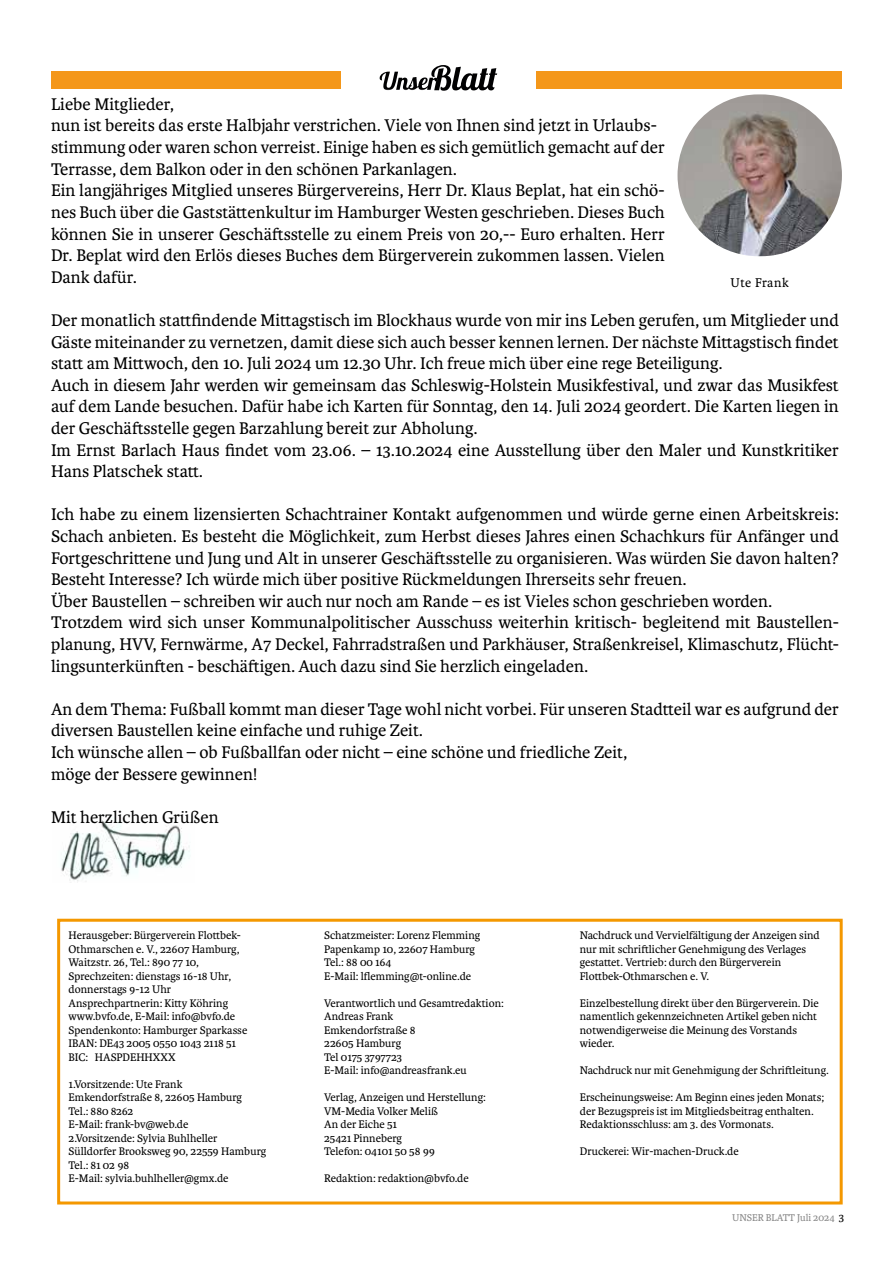
<style>
.page{position:relative;width:893px;height:1263px;background:#fff}
.page>*{position:absolute;margin:0;border:0;box-sizing:border-box;transform-origin:0 0}
.t1{font:18px/21.6px "Karmina";color:#000}
.t2{font:13.5px "Karmina";letter-spacing:.025em;color:#000}
.t3{font:11.7px/13.5px "Karmina";color:#000}
.t4{font:10.5px "Karmina";color:#878787}
.s1{font-size:12px;color:#000}
</style>
<div class="page">
<div style="left:51px;top:72px;width:791px;height:17px;background:#f4971a"></div>
<div style="left:341px;top:71px;width:195px;height:19px;background:#fff"></div>
<img style="left:431px;top:65px;width:66px;height:26px">
<img style="left:380px;top:72px;width:57px;height:18px">
<img style="left:61px;top:820px;width:129px;height:62px">
<div style="left:57px;top:919px;width:786px;height:285px;border:3px solid #f49800"></div>
<img style="left:677px;top:94px;width:165px;height:162px">
<p class="t1" style="left:51px;top:93px;width:615px">Liebe Mitglieder,<br>nun ist bereits das erste Halbjahr verstrichen. Viele von Ihnen sind jetzt in Urlaubs&shy;stimmung oder waren schon verreist. Einige haben es sich gemütlich gemacht auf der Terrasse, dem Balkon oder in den schönen Parkanlagen.<br>Ein langjähriges Mitglied unseres Bürgervereins, Herr Dr. Klaus Beplat, hat ein schö&shy;nes Buch über die Gaststättenkultur im Hamburger Westen geschrieben. Dieses Buch können Sie in unserer Geschäftsstelle zu einem Preis von 20,-- Euro erhalten. Herr Dr. Beplat wird den Erlös dieses Buches dem Bürgerverein zukommen lassen. Vielen Dank dafür.</p>
<p class="t1" style="left:51px;top:309px;width:789px">Der monatlich stattfindende Mittagstisch im Blockhaus wurde von mir ins Leben gerufen, um Mitglieder und Gäste miteinander zu vernetzen, damit diese sich auch besser kennen lernen. Der nächste Mittagstisch findet statt am Mittwoch, den 10. Juli 2024 um 12.30 Uhr. Ich freue mich über eine rege Beteiligung.<br>Auch in diesem Jahr werden wir gemeinsam das Schleswig-Holstein Musikfestival, und zwar das Musikfest auf dem Lande besuchen. Dafür habe ich Karten für Sonntag, den 14. Juli 2024 geordert. Die Karten liegen in der Geschäftsstelle gegen Barzahlung bereit zur Abholung.<br>Im Ernst Barlach Haus findet vom 23.06. – 13.10.2024 eine Ausstellung über den Maler und Kunstkritiker Hans Platschek statt.</p>
<p class="t1" style="left:51px;top:504px;width:789px">Ich habe zu einem lizensierten Schachtrainer Kontakt aufgenommen und würde gerne einen Arbeitskreis:<br>Schach anbieten. Es besteht die Möglichkeit, zum Herbst dieses Jahres einen Schachkurs für Anfänger und Fortgeschrittene und Jung und Alt in unserer Geschäftsstelle zu organisieren. Was würden Sie davon halten?<br>Besteht Interesse? Ich würde mich über positive Rückmeldungen Ihrerseits sehr freuen.<br>Über Baustellen – schreiben wir auch nur noch am Rande – es ist Vieles schon geschrieben worden.<br>Trotzdem wird sich unser Kommunalpolitischer Ausschuss weiterhin kritisch- begleitend mit Baustellen&shy;planung, HVV, Fernwärme, A7 Deckel, Fahrradstraßen und Parkhäuser, Straßenkreisel, Klimaschutz, Flücht&shy;lingsunterkünften - beschäftigen. Auch dazu sind Sie herzlich eingeladen.</p>
<p class="t1" style="left:51px;top:698px;width:789px">An dem Thema: Fußball kommt man dieser Tage wohl nicht vorbei. Für unseren Stadtteil war es aufgrund der diversen Baustellen keine einfache und ruhige Zeit.<br>Ich wünsche allen – ob Fußballfan oder nicht – eine schöne und friedliche Zeit,<br>möge der Bessere gewinnen!</p>
<p class="t1" style="left:51px;top:806px;width:169px">Mit herzlichen Grüßen</p>
<p class="t2" style="left:731px;top:275px;width:60px">Ute Frank</p>
<p class="t3" style="left:69px;top:929px;width:180px">Herausgeber: Bürgerverein Flottbek-<br>Othmarschen e. V., 22607 Hamburg,<br>Waitzstr. 26, Tel.: 890 77 10,<br>Sprechzeiten: dienstags 16-18 Uhr, donnerstags 9-12 Uhr<br>Ansprechpartnerin: Kitty Köhring www.bvfo.de, E-Mail: info@bvfo.de<br>Spendenkonto: Hamburger Sparkasse<br>IBAN: DE43 2005 0550 1043 2118 51<br>BIC: HASPDEHHXXX</p>
<p class="t3" style="left:69px;top:1077px;width:199px">1.Vorsitzende: Ute Frank<br>Emkendorfstraße 8, 22605 Hamburg<br>Tel.: 880 8262<br>E-Mail: frank-bv@web.de<br>2.Vorsitzende: Sylvia Buhlheller<br>Sülldorfer Brooksweg 90, 22559 Hamburg<br>Tel.: 81 02 98<br>E-Mail: sylvia.buhlheller@gmx.de</p>
<p class="t3" style="left:324px;top:929px;width:158px">Schatzmeister: Lorenz Flemming<br>Papenkamp 10, 22607 Hamburg<br>Tel.: 88 00 164<br>E-Mail: lflemming@t-online.de</p>
<p class="t3" style="left:324px;top:996px;width:181px">Verantwortlich und Gesamtredaktion:<br>Andreas Frank<br>Emkendorfstraße 8<br>22605 Hamburg<br>Tel 0175 3797723<br>E-Mail: info@andreasfrank.eu</p>
<p class="t3" style="left:324px;top:1091px;width:163px">Verlag, Anzeigen und Herstellung:<br>VM-Media Volker Meliß<br>An der Eiche 51<br>25421 Pinneberg<br>Telefon: 04101 50 58 99</p>
<p class="t3" style="left:324px;top:1172px;width:146px">Redaktion: redaktion@bvfo.de</p>
<p class="t3" style="left:580px;top:929px;width:241px">Nachdruck und Vervielfältigung der Anzeigen sind nur mit schriftlicher Genehmigung des Verlages gestattet. Vertrieb: durch den Bürgerverein Flottbek-Othmarschen e. V.</p>
<p class="t3" style="left:580px;top:996px;width:240px">Einzelbestellung direkt über den Bürgerverein. Die namentlich gekennzeichneten Artikel geben nicht notwendigerweise die Meinung des Vorstands wieder.</p>
<p class="t3" style="left:580px;top:1064px;width:250px">Nachdruck nur mit Genehmigung der Schriftleitung.</p>
<p class="t3" style="left:580px;top:1091px;width:246px">Erscheinungsweise: Am Beginn eines jeden Monats; der Bezugspreis ist im Mitgliedsbeitrag enthalten.<br>Redaktionsschluss: am 3. des Vormonats.</p>
<p class="t3" style="left:580px;top:1145px;width:160px">Druckerei: Wir-machen-Druck.de</p>
<p class="t4" style="left:732px;top:1212px;width:113px">UNSER BLATT Juli 2024 <span class="s1">3</span></p>
</div>
